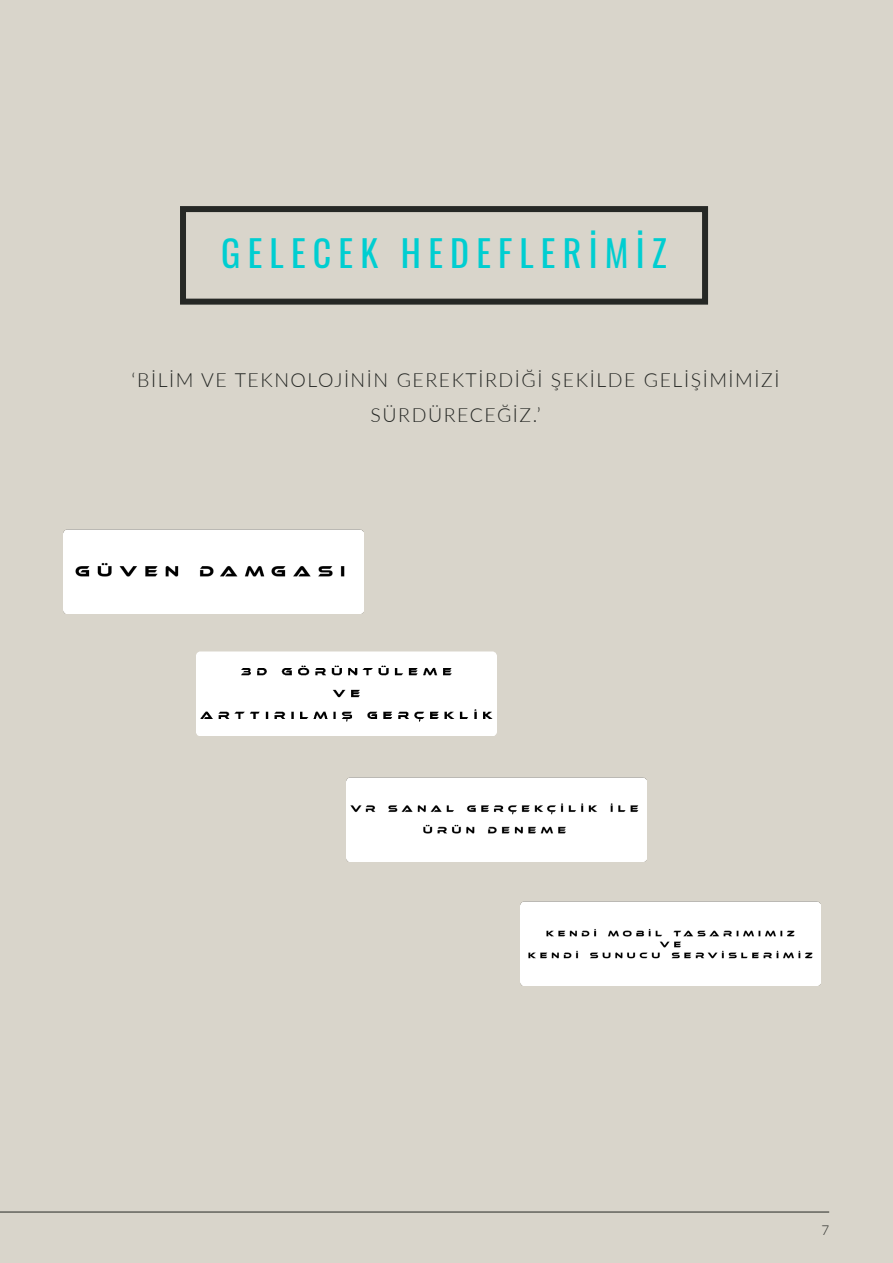
<style>
.page{position:relative;width:893px;height:1263px;background:#d9d5cb}
.page>*{position:absolute;margin:0;border:0;box-sizing:border-box;transform-origin:0 0}
.En-tête_-_Aligner_au{font:36px "Oswald";letter-spacing:.2em;color:#00ced1}
.Sous-titre_-_Centrer{font:300 19.5px/34.5px "Lato";letter-spacing:.08em;color:#262825;text-align:center}
.t1{font:300 13.5px "Lato";color:#262825}
</style>
<div class="page">
<div style="left:180px;top:206px;width:528px;height:99px;border:6px solid #262825"></div>
<div style="left:64px;top:530px;width:300px;height:84px;background:#fff"></div>
<img style="left:197px;top:652px;width:300px;height:84px">
<img style="left:521px;top:902px;width:300px;height:83px">
<img style="left:347px;top:778px;width:300px;height:84px">
<hr style="left:0;top:1212px;width:829px;height:1px;background:#262825">
<p class="En-tête_-_Aligner_au" style="left:221px;top:222px;width:447px">GELECEK HEDEFLERİMİZ</p>
<p class="Sous-titre_-_Centrer" style="left:132px;top:362px;width:649px">‘BİLİM VE TEKNOLOJİNİN GEREKTİRDİĞİ ŞEKİLDE GELİŞİMİMİZİ<br>SÜRDÜRECEĞİZ.’</p>
<p class="t1" style="left:821px;top:1220px;width:9px">7</p>
</div>
